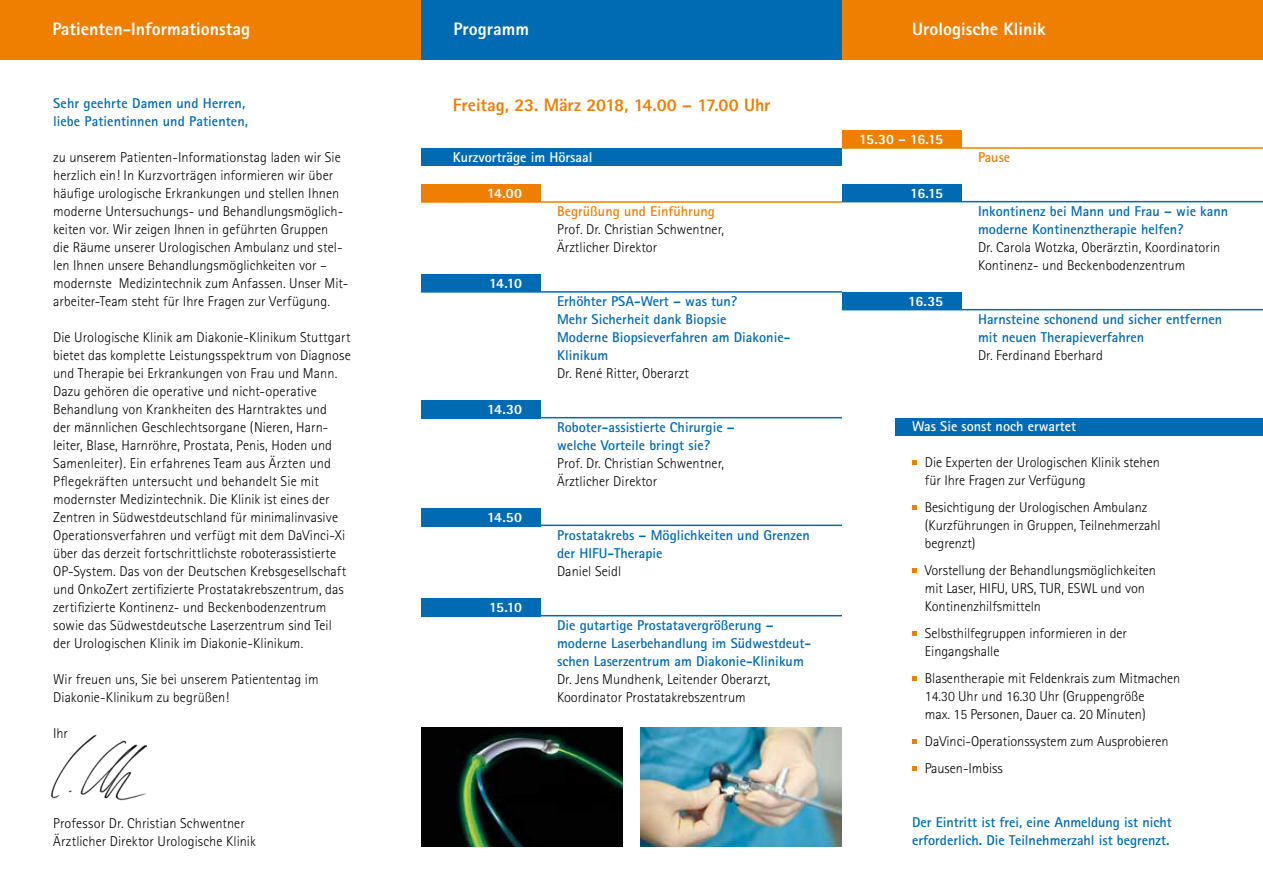
<style>
.page{position:relative;width:1263px;height:893px;background:#fff}
.page>*{position:absolute;margin:0;border:0;box-sizing:border-box;transform-origin:0 0}
.t1{font:800 18px "Rotis Sans Serif";color:#fff}
.t2{font:800 18px "Rotis Sans Serif";letter-spacing:-.005em;color:#ee7f00}
.t3{font:300 14.25px/18px "Rotis Sans Serif";letter-spacing:.005em;color:#000}
.t4{font:700 14.25px/18px "Rotis Sans Serif";color:#006ab3}
.t5{font:800 14.25px "Rotis Sans Serif";letter-spacing:-.055em;color:#fff}
.t6{font:700 14.25px "Rotis Sans Serif";color:#fff}
.t7{font:700 14.25px "Rotis Sans Serif";color:#ee7f00}
</style>
<div class="page">
<div style="left:421px;top:148px;width:421px;height:18px;background:#006ab3"></div>
<div style="left:895px;top:419px;width:368px;height:17px;background:#006ab3"></div>
<div style="left:0;top:0;width:421px;height:60px;background:#ee7f00"></div>
<div style="left:842px;top:0;width:421px;height:60px;background:#ee7f00"></div>
<div style="left:421px;top:0;width:421px;height:60px;background:#006ab3"></div>
<div style="left:421px;top:184px;width:119px;height:18px;background:#ee7f00"></div>
<div style="left:842px;top:130px;width:119px;height:18px;background:#ee7f00"></div>
<hr style="left:421px;top:201px;width:421px;height:2px;background:#ee7f00">
<hr style="left:842px;top:147px;width:421px;height:2px;background:#ee7f00">
<div style="left:421px;top:275px;width:119px;height:17px;background:#006ab3"></div>
<div style="left:842px;top:184px;width:119px;height:18px;background:#006ab3"></div>
<div style="left:842px;top:292px;width:119px;height:18px;background:#006ab3"></div>
<div style="left:421px;top:400px;width:119px;height:18px;background:#006ab3"></div>
<div style="left:421px;top:508px;width:119px;height:18px;background:#006ab3"></div>
<div style="left:421px;top:598px;width:119px;height:18px;background:#006ab3"></div>
<hr style="left:421px;top:291px;width:421px;height:2px;background:#006ab3">
<hr style="left:842px;top:201px;width:421px;height:1px;background:#006ab3">
<hr style="left:842px;top:309px;width:421px;height:1px;background:#006ab3">
<hr style="left:421px;top:417px;width:421px;height:1px;background:#006ab3">
<hr style="left:421px;top:525px;width:421px;height:1px;background:#006ab3">
<hr style="left:421px;top:615px;width:421px;height:1px;background:#006ab3">
<svg style="left:912px;top:460px;width:5px;height:5px"></svg>
<svg style="left:912px;top:505px;width:5px;height:5px"></svg>
<svg style="left:912px;top:568px;width:5px;height:5px"></svg>
<svg style="left:912px;top:631px;width:5px;height:5px"></svg>
<svg style="left:912px;top:676px;width:5px;height:5px"></svg>
<svg style="left:912px;top:739px;width:5px;height:5px"></svg>
<svg style="left:912px;top:766px;width:5px;height:5px"></svg>
<img style="left:50px;top:734px;width:96px;height:67px">
<img style="left:421px;top:727px;width:202px;height:119px">
<img style="left:640px;top:727px;width:202px;height:119px">
<p class="t1" style="left:53px;top:18px;width:199px">Patienten-Informationstag</p>
<p class="t1" style="left:454px;top:18px;width:77px">Programm</p>
<p class="t1" style="left:912px;top:18px;width:135px">Urologische Klinik</p>
<p class="t4" style="left:53px;top:94px;width:196px">Sehr geehrte Damen und Herren, liebe Patientinnen und Patienten,</p>
<p class="t3" style="left:53px;top:148px;width:297px">zu unserem Patienten-Informationstag laden wir Sie herzlich ein! In Kurzvorträgen informieren wir über häufige urologische Erkrankungen und stellen Ihnen moderne Untersuchungs- und Behandlungsmöglich&shy;keiten vor. Wir zeigen Ihnen in geführten Gruppen<br>die Räume unserer Urologischen Ambulanz und stel&shy;len Ihnen unsere Behandlungsmöglichkeiten vor – modernste Medizintechnik zum Anfassen. Unser Mit&shy;arbeiter-Team steht für Ihre Fragen zur Verfügung.</p>
<p class="t3" style="left:53px;top:328px;width:299px">Die Urologische Klinik am Diakonie-Klinikum Stuttgart bietet das komplette Leistungsspektrum von Diagnose und Therapie bei Erkrankungen von Frau und Mann.<br>Dazu gehören die operative und nicht-operative Behandlung von Krankheiten des Harntraktes und<br>der männlichen Geschlechtsorgane (Nieren, Harn&shy;leiter, Blase, Harnröhre, Prostata, Penis, Hoden und Samenleiter). Ein erfahrenes Team aus Ärzten und Pflegekräften untersucht und behandelt Sie mit modernster Medizintechnik. Die Klinik ist eines der Zentren in Südwestdeutschland für minimalinvasive Operationsverfahren und verfügt mit dem DaVinci-Xi über das derzeit fortschrittlichste roboterassistierte OP-System. Das von der Deutschen Krebsgesellschaft und OnkoZert zertifizierte Prostatakrebszentrum, das zertifizierte Kontinenz- und Beckenbodenzentrum sowie das Südwestdeutsche Laserzentrum sind Teil der Urologischen Klinik im Diakonie-Klinikum.</p>
<p class="t3" style="left:53px;top:670px;width:267px">Wir freuen uns, Sie bei unserem Patiententag im<br>Diakonie-Klinikum zu begrüßen!</p>
<p class="t3" style="left:53px;top:724px;width:16px">Ihr</p>
<p class="t3" style="left:53px;top:814px;width:204px">Professor Dr. Christian Schwentner<br>Ärztlicher Direktor Urologische Klinik</p>
<p class="t2" style="left:453px;top:93px;width:319px">Freitag, 23. März 2018, 14.00 – 17.00 Uhr</p>
<p class="t5" style="left:859px;top:130px;width:85px">15.30 – 16.15</p>
<p class="t6" style="left:453px;top:148px;width:141px">Kurzvorträge im Hörsaal</p>
<p class="t7" style="left:978px;top:148px;width:34px">Pause</p>
<p class="t5" style="left:487px;top:184px;width:36px">14.00</p>
<p class="t5" style="left:489px;top:274px;width:34px">14.10</p>
<p class="t5" style="left:487px;top:400px;width:36px">14.30</p>
<p class="t5" style="left:487px;top:508px;width:36px">14.50</p>
<p class="t5" style="left:489px;top:598px;width:34px">15.10</p>
<p class="t7" style="left:557px;top:202px;width:159px">Begrüßung und Einführung</p>
<p class="t3" style="left:557px;top:220px;width:169px">Prof. Dr. Christian Schwentner,<br>Ärztlicher Direktor</p>
<p class="t4" style="left:557px;top:292px;width:235px">Erhöhter PSA-Wert – was tun?<br>Mehr Sicherheit dank Biopsie<br>Moderne Biopsieverfahren am Diakonie-<br>Klinikum</p>
<p class="t3" style="left:557px;top:364px;width:133px">Dr. René Ritter, Oberarzt</p>
<p class="t4" style="left:557px;top:418px;width:179px">Roboter-assistierte Chirurgie – welche Vorteile bringt sie?</p>
<p class="t3" style="left:557px;top:454px;width:169px">Prof. Dr. Christian Schwentner,<br>Ärztlicher Direktor</p>
<p class="t4" style="left:557px;top:526px;width:254px">Prostatakrebs – Möglichkeiten und Grenzen der HIFU-Therapie</p>
<p class="t3" style="left:557px;top:562px;width:66px">Daniel Seidl</p>
<p class="t4" style="left:557px;top:616px;width:256px">Die gutartige Prostatavergrößerung – moderne Laserbehandlung im Südwestdeut&shy;schen Laserzentrum am Diakonie-Klinikum</p>
<p class="t3" style="left:557px;top:670px;width:215px">Dr. Jens Mundhenk, Leitender Oberarzt,<br>Koordinator Prostatakrebszentrum</p>
<p class="t5" style="left:910px;top:184px;width:34px">16.15</p>
<p class="t5" style="left:908px;top:292px;width:36px">16.35</p>
<p class="t4" style="left:978px;top:202px;width:252px">Inkontinenz bei Mann und Frau – wie kann moderne Kontinenztherapie helfen?</p>
<p class="t3" style="left:978px;top:238px;width:244px">Dr. Carola Wotzka, Oberärztin, Koordinatorin<br>Kontinenz- und Beckenbodenzentrum</p>
<p class="t4" style="left:978px;top:310px;width:246px">Harnsteine schonend und sicher entfernen mit neuen Therapieverfahren</p>
<p class="t3" style="left:978px;top:346px;width:126px">Dr. Ferdinand Eberhard</p>
<p class="t6" style="left:912px;top:417px;width:165px">Was Sie sonst noch erwartet</p>
<p class="t3" style="left:925px;top:453px;width:236px">Die Experten der Urologischen Klinik stehen für Ihre Fragen zur Verfügung</p>
<p class="t3" style="left:925px;top:498px;width:237px">Besichtigung der Urologischen Ambulanz (Kurzführungen in Gruppen, Teilnehmerzahl begrenzt)</p>
<p class="t3" style="left:925px;top:561px;width:233px">Vorstellung der Behandlungsmöglichkeiten mit Laser, HIFU, URS, TUR, ESWL und von<br>Kontinenzhilfsmitteln</p>
<p class="t3" style="left:925px;top:624px;width:204px">Selbsthilfegruppen informieren in der<br>Eingangshalle</p>
<p class="t3" style="left:925px;top:669px;width:257px">Blasentherapie mit Feldenkrais zum Mitmachen<br>14.30 Uhr und 16.30 Uhr (Gruppengröße<br>max. 15 Personen, Dauer ca. 20 Minuten)</p>
<p class="t3" style="left:925px;top:728px;width:245px;line-height:27px">DaVinci-Operationssystem zum Ausprobieren<br>Pausen-Imbiss</p>
<p class="t4" style="left:912px;top:813px;width:261px">Der Eintritt ist frei, eine Anmeldung ist nicht erforderlich. Die Teilnehmerzahl ist begrenzt.</p>
</div>
